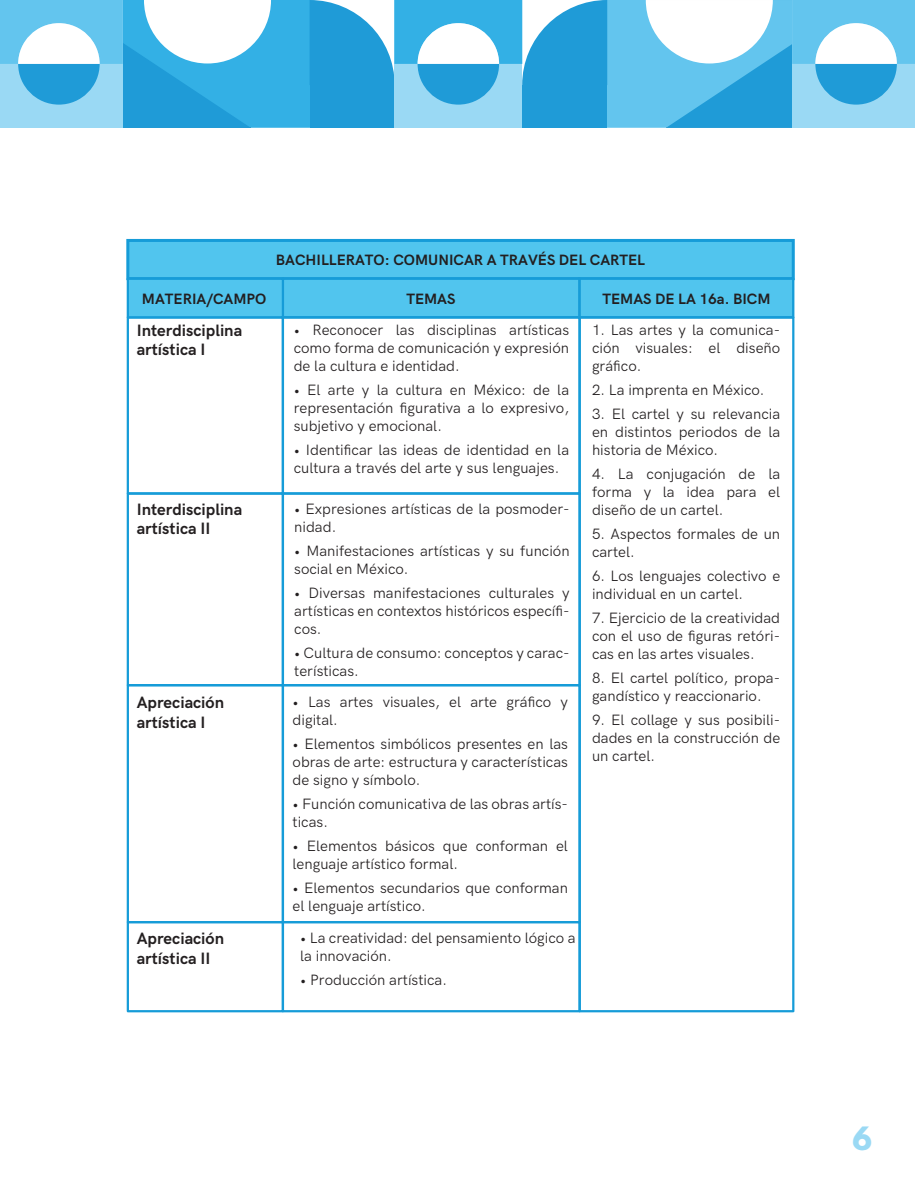
<style>
.page{position:relative;width:915px;height:1191px;background:#fff}
.page>*{position:absolute;margin:0;border:0;box-sizing:border-box;transform-origin:0 0}
.t1{font:700 28.5px "League Spartan";color:#9ad9f4}
.t2{font:700 16.5px/19.8px "HK Grotesk";color:#231f20}
.t3{font:15px/18px "HK Grotesk";color:#231f20}
.t4{font:700 15px "HK Grotesk";color:#231f20}
</style>
<div class="page">
<div style="left:126px;top:239px;width:668px;height:41px;background:#51c5ee;border:3px solid #169cd8"></div>
<div style="left:282px;top:278px;width:298px;height:40px;background:#51c5ee"></div>
<div style="left:282px;top:277px;width:298px;height:41px;border:2px solid #169cd8"></div>
<div style="left:578px;top:278px;width:215px;height:40px;background:#51c5ee"></div>
<div style="left:578px;top:277px;width:216px;height:41px;border:2px solid #169cd8"></div>
<div style="left:127px;top:316px;width:157px;height:178px;border:2px solid #169cd8"></div>
<div style="left:127px;top:492px;width:157px;height:194px;border:2px solid #169cd8"></div>
<div style="left:127px;top:278px;width:156px;height:40px;background:#51c5ee"></div>
<div style="left:127px;top:277px;width:157px;height:41px;border:2px solid #169cd8"></div>
<div style="left:578px;top:316px;width:216px;height:696px;border:2px solid #169cd8"></div>
<div style="left:282px;top:316px;width:298px;height:178px;border:2px solid #169cd8"></div>
<div style="left:282px;top:684px;width:298px;height:239px;border:2px solid #169cd8"></div>
<div style="left:127px;top:684px;width:157px;height:239px;border:2px solid #169cd8"></div>
<div style="left:282px;top:921px;width:298px;height:91px;border:2px solid #169cd8"></div>
<div style="left:127px;top:921px;width:157px;height:91px;border:2px solid #169cd8"></div>
<svg style="left:0;top:0;width:914px;height:128px"></svg>
<p class="t4" style="left:276px;top:249px;width:370px">BACHILLERATO: COMUNICAR A TRAVÉS DEL CARTEL</p>
<p class="t4" style="left:142px;top:288px;width:126px">MATERIA/CAMPO</p>
<p class="t4" style="left:602px;top:288px;width:169px">TEMAS DE LA 16a. BICM</p>
<p class="t4" style="left:406px;top:288px;width:51px">TEMAS</p>
<p class="t2" style="left:137px;top:319px;width:107px">Interdisciplina artística I</p>
<p class="t3" style="left:293px;top:319px;width:277px;text-align:justify">• Reconocer las disciplinas artísticas como forma de comunicación y expresión de la cultura e identidad.</p>
<p class="t3" style="left:293px;top:379px;width:277px;text-align:justify">• El arte y la cultura en México: de la representación figurativa a lo expresivo, subjetivo y emocional.</p>
<p class="t3" style="left:293px;top:439px;width:277px">• Identificar las ideas de identidad en la cultura a través del arte y sus lenguajes.</p>
<p class="t2" style="left:137px;top:498px;width:107px">Interdisciplina artística II</p>
<p class="t3" style="left:294px;top:498px;width:277px">• Expresiones artísticas de la posmoder&shy;nidad.</p>
<p class="t3" style="left:294px;top:540px;width:277px">• Manifestaciones artísticas y su función social en México.</p>
<p class="t3" style="left:294px;top:582px;width:277px;text-align:justify">• Diversas manifestaciones culturales y artísticas en contextos históricos específi&shy;cos.</p>
<p class="t3" style="left:294px;top:642px;width:277px">• Cultura de consumo: conceptos y carac&shy;terísticas.</p>
<p class="t3" style="left:292px;top:691px;width:277px">• Las artes visuales, el arte gráfico y digital.</p>
<p class="t3" style="left:292px;top:733px;width:277px;text-align:justify">• Elementos simbólicos presentes en las obras de arte: estructura y características de signo y símbolo.</p>
<p class="t3" style="left:292px;top:793px;width:277px">• Función comunicativa de las obras artís&shy;ticas.</p>
<p class="t3" style="left:292px;top:835px;width:277px">• Elementos básicos que conforman el lenguaje artístico formal.</p>
<p class="t3" style="left:292px;top:877px;width:277px">• Elementos secundarios que conforman el lenguaje artístico.</p>
<p class="t2" style="left:137px;top:691px;width:89px">Apreciación artística I</p>
<p class="t2" style="left:137px;top:927px;width:89px">Apreciación artística II</p>
<p class="t3" style="left:300px;top:928px;width:277px">• La creatividad: del pensamiento lógico a la innovación.</p>
<p class="t3" style="left:300px;top:970px;width:148px">• Producción artística.</p>
<p class="t3" style="left:591px;top:319px;width:190px;text-align:justify">1. Las artes y la comunica&shy;ción visuales: el diseño gráfico.</p>
<p class="t3" style="left:591px;top:379px;width:174px">2. La imprenta en México.</p>
<p class="t3" style="left:591px;top:403px;width:190px;text-align:justify">3. El cartel y su relevancia en distintos periodos de la historia de México.</p>
<p class="t3" style="left:591px;top:463px;width:190px;text-align:justify">4. La conjugación de la forma y la idea para el diseño de un cartel.</p>
<p class="t3" style="left:591px;top:523px;width:190px">5. Aspectos formales de un cartel.</p>
<p class="t3" style="left:591px;top:565px;width:190px">6. Los lenguajes colectivo e individual en un cartel.</p>
<p class="t3" style="left:591px;top:607px;width:190px;text-align:justify">7. Ejercicio de la creatividad con el uso de figuras retóri&shy;cas en las artes visuales.</p>
<p class="t3" style="left:591px;top:667px;width:190px">8. El cartel político, propa&shy;gandístico y reaccionario.</p>
<p class="t3" style="left:591px;top:709px;width:190px;text-align:justify">9. El collage y sus posibili&shy;dades en la construcción de un cartel.</p>
<h1 class="t1" style="left:852px;top:1116px;width:21px">6</h1>
</div>
